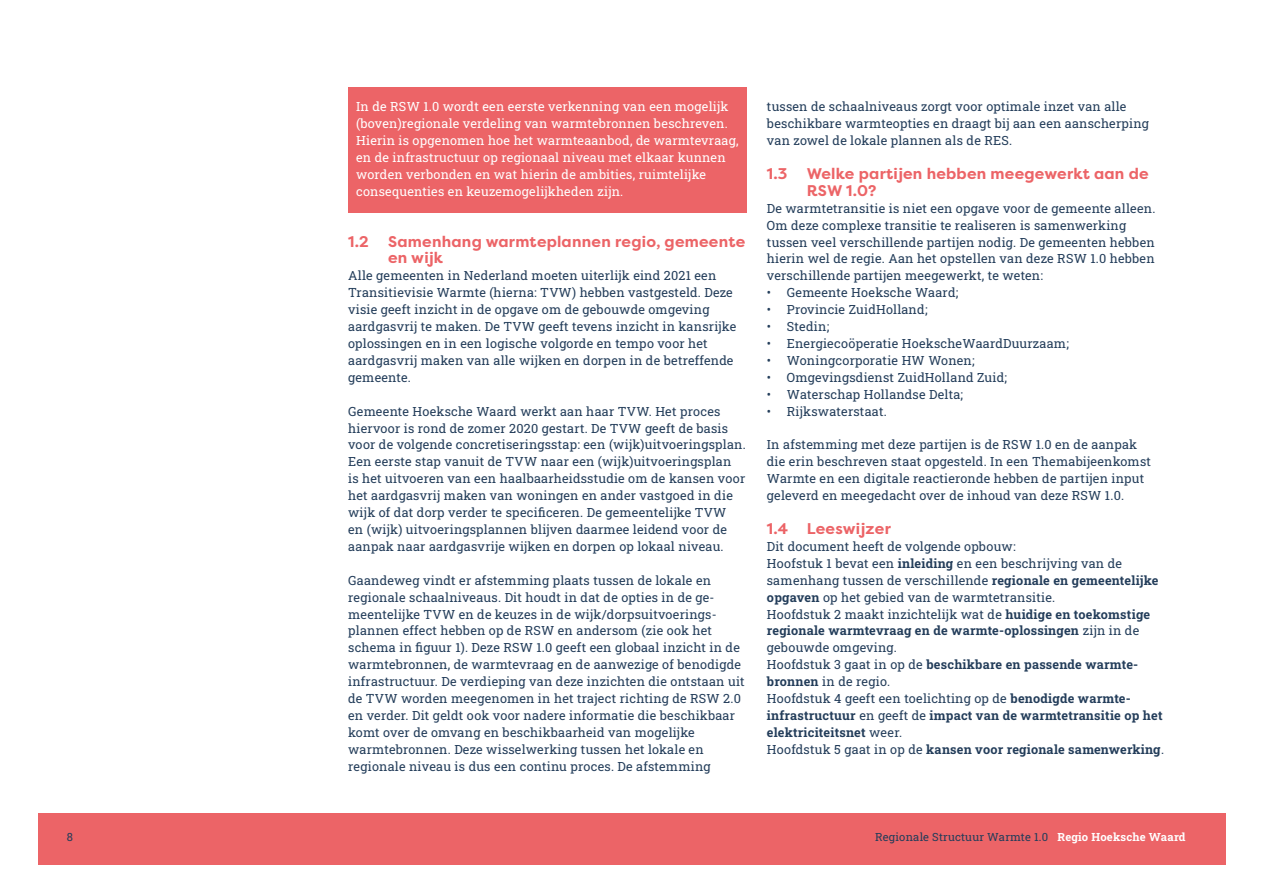
<style>
.page{position:relative;width:1263px;height:893px;background:#fff}
.page>*{position:absolute;margin:0;border:0;box-sizing:border-box;transform-origin:0 0}
.t1{font:700 15.45px/17px "EMBEDDED 1 a 1+Filson Pro";color:#ec6467}
.t2{font:12.75px/17px "EMBEDDED 154+Roboto Slab";color:#233d5a}
.t3{font:12.75px/17px "EMBEDDED 154+Roboto Slab";color:#fff}
.t4{font:700 12.75px/17px "EMBEDDED 15 c+Roboto Slab";letter-spacing:-.015em;color:#233d5a}
.t5{font:12.75px "EMBEDDED 163+Roboto Slab";color:#233d5a}
.t6{font:11.25px "EMBEDDED 15 d+Roboto Slab";color:#233d5a}
.t7{font:11.25px "EMBEDDED 154+Roboto Slab";color:#233d5a}
.s1{font-family:"EMBEDDED 15 c+Roboto Slab";font-weight:700}
.s2{font-family:"EMBEDDED 154+Roboto Slab";font-weight:400}
.s3{font-family:"EMBEDDED 15 e+Roboto Slab";font-weight:700;color:#fff}
</style>
<div class="page">
<div style="left:39px;top:813px;width:1186px;height:52px;background:#ec6467"></div>
<div style="left:348px;top:88px;width:399px;height:125px;background:#ec6467"></div>
<p class="t3" style="left:356px;top:99px;width:384px">In de RSW 1.0 wordt een eerste verkenning van een mogelijk (boven)regionale verdeling van warmtebronnen beschreven.<br>Hierin is opgenomen hoe het warmteaanbod, de warmtevraag, en de infrastructuur op regionaal niveau met elkaar kunnen worden verbonden en wat hierin de ambities, ruimtelijke consequenties en keuzemogelijkheden zijn.</p>
<p class="t1" style="left:388px;top:234px;width:359px;text-indent:-40px">1.2 Samenhang warmteplannen regio, gemeente en wijk</p>
<p class="t2" style="left:348px;top:268px;width:390px">Alle gemeenten in Nederland moeten uiterlijk eind 2021 een Transitievisie Warmte (hierna: TVW) hebben vastgesteld. Deze visie geeft inzicht in de opgave om de gebouwde omgeving aardgasvrij te maken. De TVW geeft tevens inzicht in kansrijke oplossingen en in een logische volgorde en tempo voor het aardgasvrij maken van alle wijken en dorpen in de betreffende gemeente.</p>
<p class="t2" style="left:348px;top:403px;width:399px">Gemeente Hoeksche Waard werkt aan haar TVW. Het proces hiervoor is rond de zomer 2020 gestart. De TVW geeft de basis voor de volgende concretiseringsstap: een (wijk)uitvoeringsplan.<br>Een eerste stap vanuit de TVW naar een (wijk)uitvoeringsplan<br>is het uitvoeren van een haalbaarheidsstudie om de kansen voor het aardgasvrij maken van woningen en ander vastgoed in die</p>
<p class="t5" style="left:348px;top:507px;width:380px">wijk of dat dorp verder te specificeren. De gemeentelijke TVW</p>
<p class="t2" style="left:348px;top:522px;width:381px">en (wijk) uitvoeringsplannen blijven daarmee leidend voor de aanpak naar aardgasvrije wijken en dorpen op lokaal niveau.</p>
<p class="t2" style="left:348px;top:573px;width:371px">Gaandeweg vindt er afstemming plaats tussen de lokale en regionale schaalniveaus. Dit houdt in dat de opties in de ge&shy;meentelijke TVW en de keuzes in de wijk/dorpsuitvoerings&shy;plannen effect hebben op de RSW en andersom (zie ook het</p>
<p class="t5" style="left:348px;top:642px;width:393px">schema in figuur 1). Deze RSW 1.0 geeft een globaal inzicht in de</p>
<p class="t2" style="left:348px;top:657px;width:398px">warmtebronnen, de warmtevraag en de aanwezige of benodigde infrastructuur. De verdieping van deze inzichten die ontstaan uit de TVW worden meegenomen in het traject richting de RSW 2.0 en verder. Dit geldt ook voor nadere informatie die beschikbaar komt over de omvang en beschikbaarheid van mogelijke warmtebronnen. Deze wisselwerking tussen het lokale en regionale niveau is dus een continu proces. De afstemming</p>
<p class="t2" style="left:767px;top:99px;width:384px">tussen de schaalniveaus zorgt voor optimale inzet van alle beschikbare warmteopties en draagt bij aan een aanscherping van zowel de lokale plannen als de RES.</p>
<p class="t1" style="left:807px;top:166px;width:344px;text-indent:-40px">1.3 Welke partijen hebben meegewerkt aan de<br>RSW 1.0?</p>
<p class="t2" style="left:767px;top:200px;width:390px">De warmtetransitie is niet een opgave voor de gemeente alleen.<br>Om deze complexe transitie te realiseren is samenwerking tussen veel verschillende partijen nodig. De gemeenten hebben hierin wel de regie. Aan het opstellen van deze RSW 1.0 hebben verschillende partijen meegewerkt, te weten:</p>
<p class="t2" style="left:767px;top:285px;width:193px">• Gemeente Hoeksche Waard;</p>
<p class="t2" style="left:767px;top:302px;width:162px">• Provincie ZuidHolland;</p>
<p class="t2" style="left:767px;top:319px;width:64px">• Stedin;</p>
<p class="t2" style="left:767px;top:336px;width:304px">• Energiecoöperatie HoekscheWaardDuurzaam;</p>
<p class="t2" style="left:767px;top:353px;width:210px">• Woningcorporatie HW Wonen;</p>
<p class="t2" style="left:767px;top:370px;width:242px">• Omgevingsdienst ZuidHolland Zuid;</p>
<p class="t2" style="left:767px;top:386px;width:198px">• Waterschap Hollandse Delta;</p>
<p class="t2" style="left:767px;top:403px;width:122px">• Rijkswaterstaat.</p>
<p class="t2" style="left:767px;top:437px;width:386px">In afstemming met deze partijen is de RSW 1.0 en de aanpak die erin beschreven staat opgesteld. In een Themabijeenkomst Warmte en een digitale reactieronde hebben de partijen input geleverd en meegedacht over de inhoud van deze RSW 1.0.</p>
<p class="t1" style="left:767px;top:521px;width:126px">1.4 Leeswijzer</p>
<p class="t2" style="left:767px;top:539px;width:393px">Dit document heeft de volgende opbouw:<br>Hoofstuk 1 bevat een <span class="s1">inleiding</span> en een beschrijving van de samenhang tussen de verschillende <span class="s1">regionale en gemeentelijke opgaven</span> op het gebied van de warmtetransitie.<br>Hoofdstuk 2 maakt inzichtelijk wat de <span class="s1">huidige en toekomstige</span></p>
<p class="t4" style="left:767px;top:623px;width:374px">regionale warmtevraag en de warmte-oplossingen <span class="s2">zijn in de</span></p>
<p class="t2" style="left:767px;top:640px;width:132px">gebouwde omgeving.</p>
<p class="t4" style="left:767px;top:657px;width:373px"><span class="s2">Hoofdstuk 3 gaat in op de</span> beschikbare en passende warmte-</p>
<p class="t2" style="left:767px;top:674px;width:366px"><span class="s1">bronnen</span> in de regio.<br>Hoofdstuk 4 geeft een toelichting op de <span class="s1">benodigde warmte-</span></p>
<p class="t4" style="left:767px;top:708px;width:399px">infrastructuur <span class="s2">en geeft de</span> impact van de warmtetransitie op het elektriciteitsnet <span class="s2">weer.<br>Hoofdstuk 5 gaat in op de</span> kansen voor regionale samenwerking<span class="s2">.</span></p>
<p class="t7" style="left:67px;top:832px;width:8px">8</p>
<p class="t6" style="left:875px;top:832px;width:314px">Regionale Structuur Warmte 1.0 <span class="s3">Regio Hoeksche Waard</span></p>
</div>
